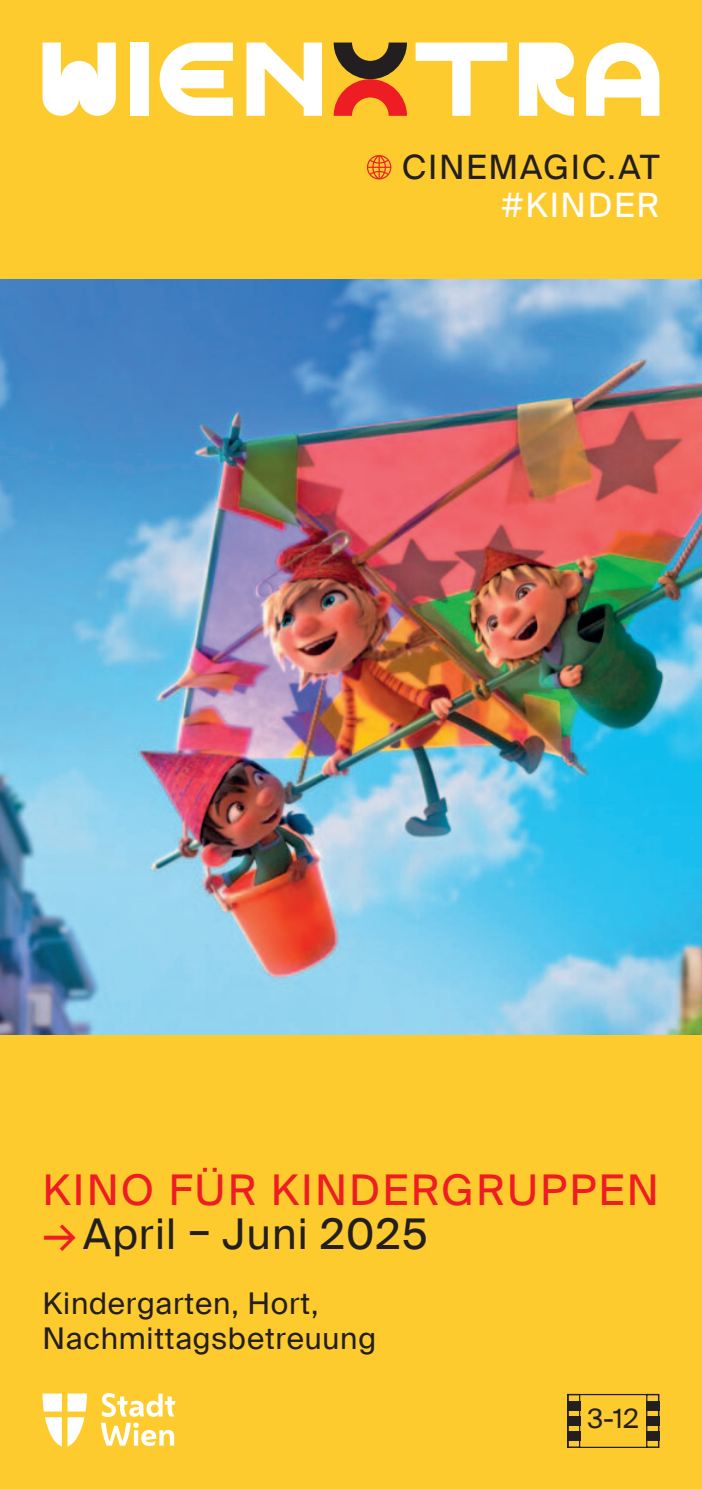
<style>
.page{position:relative;width:702px;height:1489px;background:#fff}
.page>*{position:absolute;margin:0;border:0;box-sizing:border-box;transform-origin:0 0}
.t1{font:42.5px "Suisse Intl";letter-spacing:.05em;color:#ee1d23}
.t2{font:42.5px "Suisse Intl";letter-spacing:.025em;color:#231f20}
.t3{font:33.75px "Suisse Intl";letter-spacing:.05em;color:#231f20}
.t4{font:33.75px "Suisse Intl";letter-spacing:.05em;color:#fff}
.t5{font:30px/35px "Suisse Intl";letter-spacing:.025em;color:#231f20}
.t6{font:26.75px "Suisse Intl";color:#231f20}
.s1{color:#ee1d23}
</style>
<div class="page">
<div style="left:0;top:0;width:702px;height:1488px;background:#fecb2f"></div>
<img style="left:0;top:279px;width:702px;height:755px">
<svg style="left:43px;top:43px;width:73px;height:73px"></svg>
<div style="left:131px;top:43px;width:18px;height:73px;background:#fff"></div>
<svg style="left:246px;top:43px;width:76px;height:73px"></svg>
<svg style="left:415px;top:43px;width:92px;height:73px"></svg>
<svg style="left:519px;top:43px;width:55px;height:73px"></svg>
<svg style="left:333px;top:43px;width:74px;height:73px"></svg>
<svg style="left:160px;top:43px;width:73px;height:73px"></svg>
<svg style="left:586px;top:43px;width:73px;height:73px"></svg>
<svg style="left:367px;top:155px;width:24px;height:24px"></svg>
<svg style="left:43px;top:1393px;width:44px;height:53px"></svg>
<svg style="left:102px;top:1393px;width:73px;height:23px"></svg>
<svg style="left:101px;top:1422px;width:73px;height:23px"></svg>
<svg style="left:567px;top:1393px;width:92px;height:55px"></svg>
<div style="left:646px;top:1400px;width:13px;height:10px;background:#231f20"></div>
<div style="left:646px;top:1415px;width:13px;height:10px;background:#231f20"></div>
<div style="left:646px;top:1430px;width:13px;height:10px;background:#231f20"></div>
<p class="t3" style="left:402px;top:146px;width:259px">CINEMAGIC.AT</p>
<p class="t4" style="left:501px;top:184px;width:160px">#KINDER</p>
<h1 class="t1" style="left:43px;top:1163px;width:618px">KINO FÜR KINDERGRUPPEN</h1>
<h1 class="t2" style="left:43px;top:1206px;width:387px"><span class="s1">→</span> April – Juni 2025</h1>
<p class="t5" style="left:43px;top:1285px;width:335px">Kindergarten, Hort,<br>Nachmittagsbetreuung</p>
<p class="t6" style="left:587px;top:1401px;width:53px">3-12</p>
</div>
